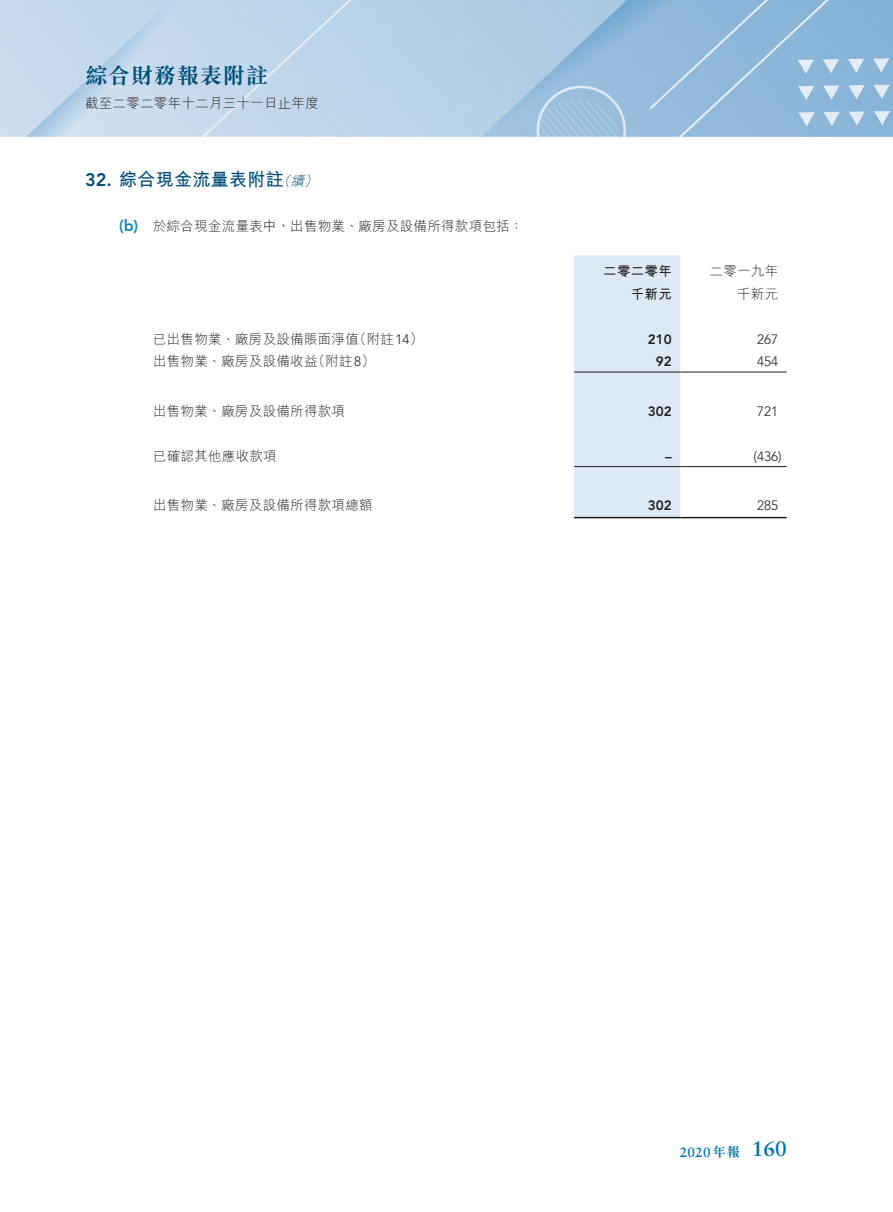
<style>
.page{position:relative;width:893px;height:1212px;background:#fff}
.page>*{position:absolute;margin:0;border:0;box-sizing:border-box;transform-origin:0 0}
.t1{font:700 22.5px "M Sung HK";letter-spacing:.02em;color:#004d79}
.t2{font:700 21px "Sabon LT Std";color:#0073ae}
._01_H1{font:700 18px "M Hei HK";letter-spacing:.02em;color:#004d79}
._02_H2{font:800 15.75px "Avenir LT Std";color:#0c85bb}
._00_txt{font:300 13.5px "M Hei HK";letter-spacing:.02em;color:#231f20}
._02_H2-2{font:300 13.5px "M Hei HK";letter-spacing:.02em;color:#231f20}
._00_txt-2{font:300 13.5px "Avenir LT Std";color:#231f20}
._00_txt-3{font:800 13.5px "Avenir LT Std";color:#231f20}
._00_txt-4{font:700 13.5px "M Hei HK";letter-spacing:.02em;color:#231f20}
.t3{font:700 13.5px "Sabon LT Std";color:#0073ae}
._01_H1-2{font:italic 300 13.5px "M Hei HK";color:#004d79}
.s1{font-family:"Avenir LT Std";font-weight:800}
.s2{font-family:"Avenir LT Std"}
.s3{font-family:"M Sung HK"}
</style>
<div class="page">
<img style="left:0;top:0;width:893px;height:519px">
<div style="left:574px;top:255px;width:106px;height:262px;background:#dde9f4"></div>
<hr style="left:574px;top:372px;width:106px;height:1px;background:#231f20">
<hr style="left:680px;top:372px;width:107px;height:1px;background:#231f20">
<hr style="left:574px;top:466px;width:106px;height:1px;background:#231f20">
<hr style="left:680px;top:466px;width:107px;height:1px;background:#231f20">
<hr style="left:574px;top:517px;width:106px;height:1px;background:#231f20">
<hr style="left:680px;top:517px;width:107px;height:1px;background:#231f20">
<h1 class="t1" style="left:85px;top:64px;width:185px">綜合財務報表附註</h1>
<p class="_02_H2-2" style="left:85px;top:96px;width:235px">截至二零二零年十二月三十一日止年度</p>
<p class="_01_H1" style="left:85px;top:166px;width:200px"><span class="s1">32.</span> 綜合現金流量表附註</p>
<p class="_02_H2-2" style="left:153px;top:219px;width:372px">於綜合現金流量表中，出售物業、廠房及設備所得款項包括：</p>
<p class="_01_H1-2" style="left:291px;top:174px;width:18px">續</p>
<p class="_01_H1-2" style="left:277px;top:174px;width:18px">（</p>
<p class="_01_H1-2" style="left:304px;top:174px;width:18px">(</p>
<p class="_02_H2" style="left:119px;top:216px;width:21px">b( )</p>
<p class="_00_txt" style="left:353px;top:332px;width:71px">（附註<span class="s2">14</span>(</p>
<p class="_00_txt" style="left:153px;top:332px;width:207px">已出售物業、廠房及設備賬面淨值</p>
<p class="_00_txt" style="left:312px;top:354px;width:64px">（附註 (<span class="s2">8</span></p>
<p class="_00_txt" style="left:153px;top:354px;width:166px">出售物業、廠房及設備收益</p>
<p class="_00_txt" style="left:153px;top:404px;width:193px">出售物業、廠房及設備所得款項</p>
<p class="_00_txt" style="left:153px;top:449px;width:125px">已確認其他應收款項</p>
<p class="_00_txt" style="left:153px;top:498px;width:221px">出售物業、廠房及設備所得款項總額</p>
<p class="_00_txt-4" style="left:603px;top:261px;width:70px">二零二零年</p>
<p class="_00_txt" style="left:710px;top:264px;width:70px">二零一九年</p>
<p class="_00_txt-4" style="left:631px;top:284px;width:43px">千新元</p>
<p class="_00_txt" style="left:737px;top:287px;width:43px">千新元</p>
<p class="_00_txt-3" style="left:648px;top:331px;width:25px">210</p>
<p class="_00_txt-2" style="left:757px;top:331px;width:23px">267</p>
<p class="_00_txt-3" style="left:656px;top:353px;width:17px">92</p>
<p class="_00_txt-2" style="left:757px;top:354px;width:23px">454</p>
<p class="_00_txt-3" style="left:648px;top:403px;width:25px">302</p>
<p class="_00_txt-2" style="left:757px;top:403px;width:23px">721</p>
<p class="_00_txt-3" style="left:665px;top:448px;width:8px">–</p>
<p class="_00_txt-2" style="left:754px;top:448px;width:30px">)436(</p>
<p class="_00_txt-3" style="left:648px;top:497px;width:25px">302</p>
<p class="_00_txt-2" style="left:757px;top:498px;width:23px">285</p>
<p class="t3" style="left:680px;top:1143px;width:62px">2020<span class="s3">年報</span></p>
<h2 class="t2" style="left:752px;top:1136px;width:37px">160</h2>
</div>
